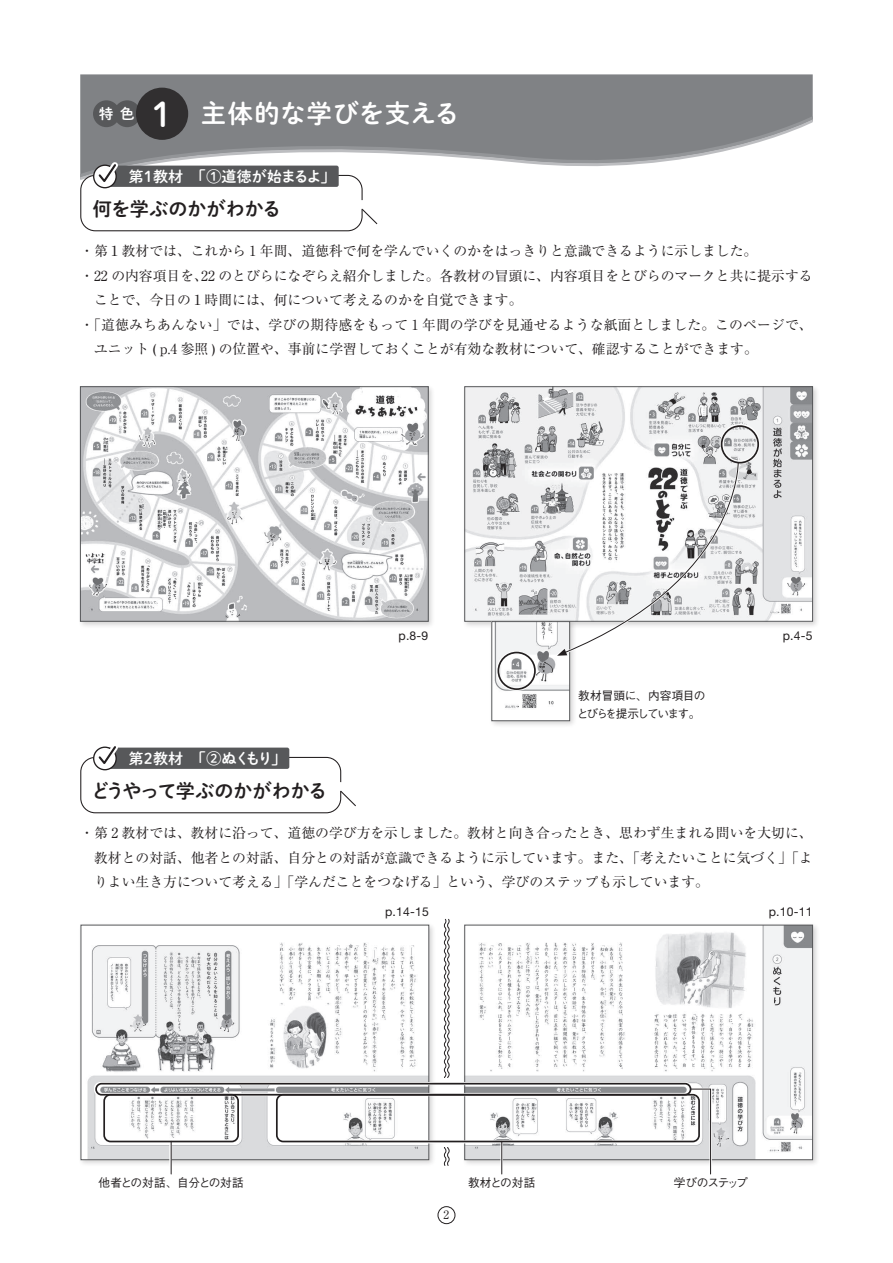
<style>
.page{position:relative;width:893px;height:1263px;background:#fff}
.page>*{position:absolute;margin:0;border:0;box-sizing:border-box;transform-origin:0 0}
.t1{font:25.5px "P Shuei M Go Std N B";letter-spacing:.02em;color:#fff}
.t2{font:19.2px "P Shuei M Go Std N B";letter-spacing:-.045em;color:#231f20}
.t3{font:19.2px "P Shuei M Go Std N B";letter-spacing:-.025em;color:#231f20}
.t4{font:14.85px "P Shuei M Go Std N B";letter-spacing:-.02em;color:#fff}
.t5{font:14.85px "P Shuei M Go Std N B";letter-spacing:-.175em;color:#fff}
.t6{font:14.25px "P Shuei M Go Std N B";color:#fff}
.t7{font:13.8px/24.5px "Ryumin Pr 6";color:#231f20;text-align:justify}
.t8{font:12.3px "Helvetica Neue LT Std";color:#231f20}
.t9{font:12.15px "Helvetica Neue LT Std";letter-spacing:.02em;color:#231f20}
.t10{font:500 11.7px/18px "Gothic BBB Pr 6";letter-spacing:-.08em;color:#231f20}
.t11{font:500 11.7px "Gothic BBB Pr 6";letter-spacing:-.025em;color:#231f20}
.t12{font:500 11.7px "Gothic BBB Pr 6";letter-spacing:-.11em;color:#231f20}
.t13{font:11.55px "Ryumin Pr 6";color:#231f20}
.s1{font-size:33.6px}
.s2{font-size:12.15px}
.s3{font-size:12.3px}
</style>
<div class="page">
<svg style="left:443px;top:918px;width:7px;height:160px"></svg>
<div style="left:77px;top:384px;width:359px;height:245px;background:#231f20;opacity:.2"></div>
<img style="left:82px;top:388px;width:344px;height:231px">
<div style="left:80px;top:386px;width:348px;height:235px;border:1px solid #57585a"></div>
<div style="left:462px;top:384px;width:358px;height:245px;background:#231f20;opacity:.2"></div>
<img style="left:467px;top:388px;width:344px;height:231px">
<div style="left:465px;top:386px;width:348px;height:235px;border:1px solid #57585a"></div>
<div style="left:462px;top:922px;width:358px;height:245px;background:#231f20;opacity:.2"></div>
<img style="left:467px;top:927px;width:344px;height:231px">
<div style="left:465px;top:925px;width:348px;height:235px;border:1px solid #57585a"></div>
<div style="left:78px;top:922px;width:358px;height:245px;background:#231f20;opacity:.2"></div>
<img style="left:83px;top:927px;width:344px;height:231px">
<div style="left:489px;top:619px;width:88px;height:109px;background:#231f20;opacity:.2"></div>
<img style="left:494px;top:623px;width:74px;height:96px">
<div style="left:492px;top:621px;width:78px;height:100px;border:1px solid #57585a"></div>
<div style="left:80px;top:74px;width:733px;height:42px;background:#808285"></div>
<svg style="left:80px;top:116px;width:733px;height:62px;fill:#808285"></svg>
<div style="left:93px;top:100px;width:27px;height:27px;background:#57585a;border-radius:50%"></div>
<div style="left:114px;top:100px;width:27px;height:27px;background:#57585a;border-radius:50%"></div>
<div style="left:136px;top:88px;width:52px;height:52px;background:#312f30;border-radius:50%"></div>
<div style="left:81px;top:175px;width:281px;height:56px;background:#fff;border-radius:14px"></div>
<div style="left:80px;top:175px;width:283px;height:56px;border:1px solid #231f20;border-radius:14px"></div>
<div style="left:80px;top:757px;width:261px;height:56px;border:1px solid #231f20;border-radius:14px"></div>
<svg style="left:361px;top:208px;width:17px;height:17px"></svg>
<svg style="left:339px;top:790px;width:17px;height:17px"></svg>
<div style="left:105px;top:166px;width:234px;height:21px;background:#57585a;border-radius:2px"></div>
<svg style="left:91px;top:156px;width:33px;height:33px"></svg>
<div style="left:105px;top:748px;width:184px;height:21px;background:#57585a;border-radius:2px"></div>
<svg style="left:91px;top:746px;width:33px;height:25px"></svg>
<svg style="left:497px;top:651px;width:40px;height:40px"></svg>
<div style="left:497px;top:652px;width:39px;height:38px;border:2px solid #231f20;border-radius:50%"></div>
<svg style="left:556px;top:424px;width:204px;height:232px;fill:#f1f1f2"></svg>
<div style="left:721px;top:425px;width:38px;height:38px;border:2px solid #231f20;border-radius:50%"></div>
<svg style="left:557px;top:462px;width:182px;height:194px"></svg>
<svg style="left:94px;top:1082px;width:618px;height:93px"></svg>
<div style="left:95px;top:1083px;width:596px;height:12px;border:2px solid #231f20;border-radius:6px"></div>
<div style="left:103px;top:1094px;width:136px;height:48px;border:2px solid #231f20;border-radius:6px"></div>
<div style="left:276px;top:1094px;width:424px;height:48px;border:2px solid #231f20;border-radius:6px"></div>
<hr style="left:501px;top:1141px;width:1px;height:33px;background:#231f20">
<svg style="left:690px;top:1088px;width:21px;height:87px"></svg>
<hr style="left:171px;top:1141px;width:1px;height:33px;background:#231f20">
<div style="left:438px;top:1206px;width:17px;height:18px;border:1px solid #231f20;border-radius:50%"></div>
<p class="t6" style="left:99px;top:103px;width:37px">特色</p>
<h1 class="t1" style="left:152px;top:95px;width:309px"><span class="s1">1</span> 主体的な学びを支える</h1>
<p class="t4" style="left:129px;top:165px;width:208px">第１教材　「①道徳が始まるよ」</p>
<h2 class="t3" style="left:93px;top:194px;width:190px">何を学ぶのかがわかる</h2>
<p class="t7" style="left:80px;top:238px;width:679px">・第１教材では、これから 1 年間、道徳科で何を学んでいくのかをはっきりと意識できるように示しました。</p>
<p class="t7" style="left:80px;top:263px;width:734px">・22 の内容項目を、22 のとびらになぞらえ紹介しました。各教材の冒頭に、内容項目をとびらのマークと共に提示する</p>
<p class="t7" style="left:94px;top:287px;width:430px">ことで、今日の１時間には、何について考えるのかを自覚できます。</p>
<p class="t7" style="left:80px;top:311px;width:734px">・「道徳みちあんない」では、学びの期待感をもって 1 年間の学びを見通せるような紙面としました。このページで、</p>
<p class="t7" style="left:94px;top:336px;width:665px">ユニット ( p.4 参照 ) の位置や、事前に学習しておくことが有効な教材について、確認することができます。</p>
<p class="t5" style="left:129px;top:747px;width:159px">第２教材　「②ぬくもり」</p>
<h2 class="t2" style="left:91px;top:776px;width:238px">どうやって学ぶのかがわかる</h2>
<p class="t8" style="left:398px;top:628px;width:31px">p.<span class="s2">8</span>-<span class="s2">9</span></p>
<p class="t10" style="left:577px;top:686px;width:130px">教材冒頭に、内容項目のとびらを提示しています。</p>
<p class="t8" style="left:783px;top:628px;width:31px">p.<span class="s2">4</span>-<span class="s2">5</span></p>
<p class="t7" style="left:94px;top:820px;width:720px;text-indent:-14px">・第 2 教材では、教材に沿って、道徳の学び方を示しました。教材と向き合ったとき、思わず生まれる問いを大切に、教材との対話、他者との対話、自分との対話が意識できるように示しています。また、「考えたいことに気づく」「よりよい生き方について考える」「学んだことをつなげる」という、学びのステップも示しています。</p>
<p class="t9" style="left:385px;top:904px;width:45px"><span class="s3">p.</span>14<span class="s3">-</span>15</p>
<p class="t9" style="left:769px;top:904px;width:45px"><span class="s3">p.</span>10<span class="s3">-</span>11</p>
<p class="t11" style="left:98px;top:1173px;width:147px">他者との対話、自分との対話</p>
<p class="t10" style="left:468px;top:1173px;width:69px">教材との対話</p>
<p class="t12" style="left:674px;top:1173px;width:75px">学びのステップ</p>
<p class="t13" style="left:443px;top:1206px;width:7px">2</p>
</div>
